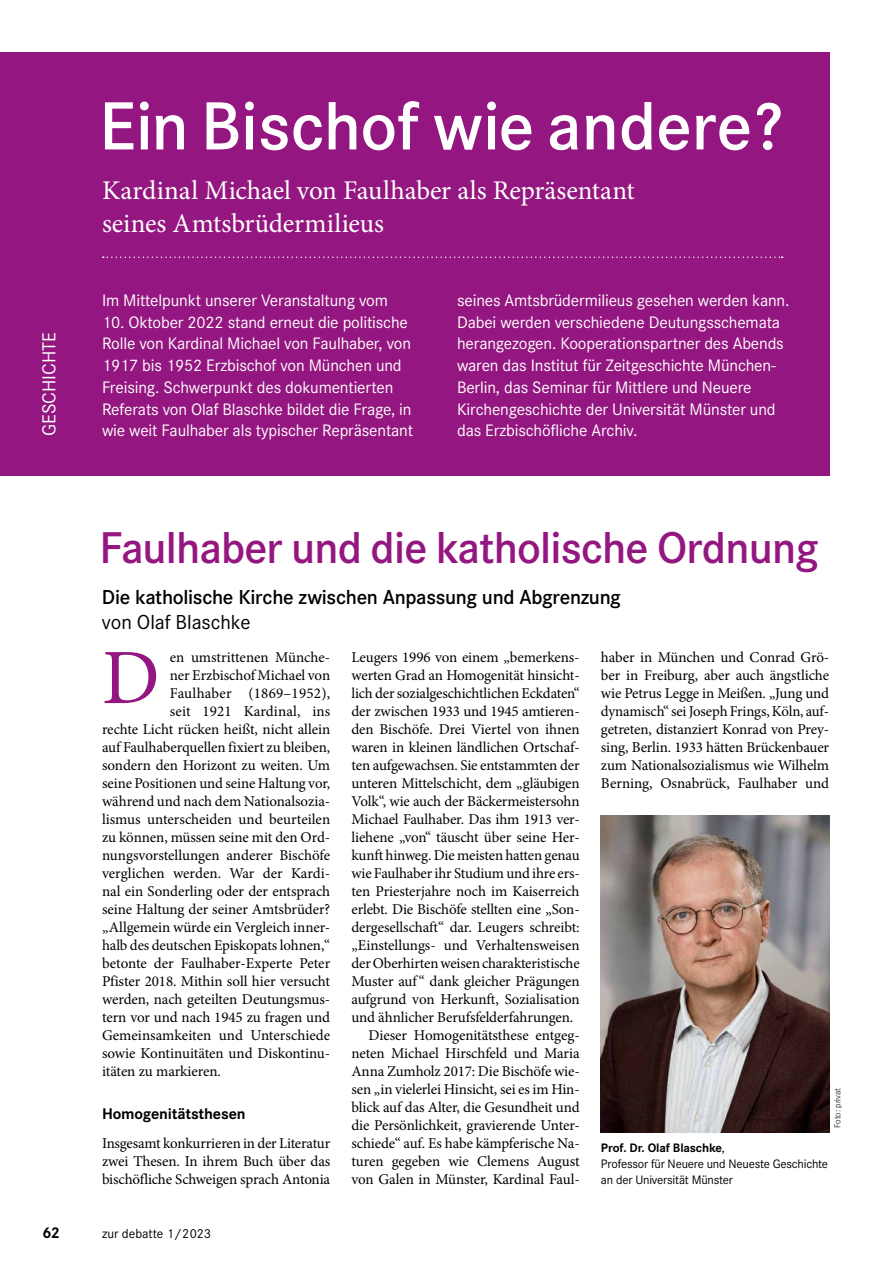
<style>
.page{position:relative;width:893px;height:1263px;background:#fff}
.page>*{position:absolute;margin:0;border:0;box-sizing:border-box;transform-origin:0 0}
.t1{font:78.45px "Minion Pro";color:#941680}
.t2{font:600 70.65px "Corporate S";color:#fff}
.t3{font:600 46.2px "Corporate S";letter-spacing:-.015em;color:#941680}
.t4{font:27px/33px "Minion Pro";letter-spacing:-.005em;color:#fff}
.t5{font:600 21px "Corporate S";letter-spacing:-.015em;color:#000}
.t6{font:21px "Corporate S";letter-spacing:-.005em;color:#000}
.t7{font:19.5px "Corporate S";color:#fff}
.t8{font:17.25px/21.8px "Corporate S";letter-spacing:-.01em;color:#fff}
.t9{font:700 16.05px "Corporate S";letter-spacing:-.01em;color:#000}
.t10{font:15px/18px "Minion Pro";letter-spacing:-.01em;color:#000;text-align:justify}
.t11{font:15px "Minion Pro";letter-spacing:.015em;color:#000}
.t12{font:15px "Minion Pro";letter-spacing:.01em;color:#000}
.t13{font:13.5px "Corporate S";color:#000}
.t14{font:12.75px/16px "Corporate S";letter-spacing:-.015em;color:#000}
.t15{font:300 9px "Corporate S";color:#000}
.s1{font-weight:700}
</style>
<div class="page">
<div style="left:0;top:53px;width:829px;height:423px;background:#941680"></div>
<svg style="left:103px;top:256px;width:680px;height:2px"></svg>
<img style="left:601px;top:816px;width:228px;height:316px">
<h2 class="t2" style="left:99px;top:101px;width:685px">Ein Bischof wie andere?</h2>
<h3 class="t7" style="left:42px;top:436px;width:106px;rotate:-90deg">GESCHICHTE</h3>
<h3 class="t4" style="left:102px;top:175px;width:534px">Kardinal Michael von Faulhaber als Repräsentant seines Amtsbrüdermilieus</h3>
<p class="t8" style="left:102px;top:291px;width:287px">Im Mittelpunkt unserer Veranstaltung vom</p>
<p class="t8" style="left:102px;top:313px;width:313px">10. Oktober 2022 stand erneut die politische Rolle von Kardinal Michael von Faulhaber, von 1917 bis 1952 Erzbischof von München und Freising. Schwerpunkt des dokumentierten Referats von Olaf Blaschke bildet die Frage, in wie weit Faulhaber als typischer Repräsentant</p>
<p class="t8" style="left:457px;top:291px;width:334px">seines Amtsbrüdermilieus gesehen werden kann.<br>Dabei werden verschiedene Deutungsschemata herangezogen. Kooperationspartner des Abends waren das Institut für Zeitgeschichte München-Berlin, das Seminar für Mittlere und Neuere Kirchengeschichte der Universität Münster und das Erzbischöfliche Archiv.</p>
<h3 class="t3" style="left:99px;top:531px;width:721px">Faulhaber und die katholische Ordnung</h3>
<h3 class="t5" style="left:102px;top:590px;width:520px">Die katholische Kirche zwischen Anpassung und Abgrenzung</h3>
<h3 class="t6" style="left:102px;top:615px;width:150px">von Olaf Blaschke</h3>
<h1 class="t1" style="left:102px;top:641px;width:59px">D</h1>
<p class="t10" style="left:170px;top:649px;width:162px">en umstrittenen Münche-</p>
<p class="t10" style="left:170px;top:667px;width:162px">ner Erzbischof Michael von</p>
<p class="t11" style="left:170px;top:686px;width:162px">Faulhaber (1869–1952),</p>
<p class="t12" style="left:170px;top:704px;width:162px">seit 1921 Kardinal, ins</p>
<p class="t10" style="left:102px;top:721px;width:230px">rechte Licht rücken heißt, nicht allein</p>
<p class="t10" style="left:102px;top:739px;width:230px">auf Faulhaberquellen fixiert zu bleiben,</p>
<p class="t10" style="left:102px;top:757px;width:230px">sondern den Horizont zu weiten. Um</p>
<p class="t10" style="left:102px;top:775px;width:230px">seine Positionen und seine Haltung vor,</p>
<p class="t10" style="left:102px;top:793px;width:230px">während und nach dem Nationalsozia-</p>
<p class="t10" style="left:102px;top:811px;width:230px">lismus unterscheiden und beurteilen</p>
<p class="t10" style="left:102px;top:829px;width:230px">zu können, müssen seine mit den Ord-</p>
<p class="t10" style="left:102px;top:847px;width:230px">nungsvorstellungen anderer Bischöfe</p>
<p class="t10" style="left:102px;top:865px;width:230px">verglichen werden. War der Kardi-</p>
<p class="t10" style="left:102px;top:883px;width:230px">nal ein Sonderling oder der entsprach</p>
<p class="t10" style="left:102px;top:901px;width:230px">seine Haltung der seiner Amtsbrüder?</p>
<p class="t10" style="left:102px;top:919px;width:230px">„Allgemein würde ein Vergleich inner-</p>
<p class="t10" style="left:102px;top:937px;width:230px">halb des deutschen Episkopats lohnen,“</p>
<p class="t10" style="left:102px;top:955px;width:230px">betonte der Faulhaber-Experte Peter</p>
<p class="t10" style="left:102px;top:973px;width:230px">Pfister 2018. Mithin soll hier versucht</p>
<p class="t10" style="left:102px;top:991px;width:230px">werden, nach geteilten Deutungsmus-</p>
<p class="t10" style="left:102px;top:1009px;width:230px">tern vor und nach 1945 zu fragen und</p>
<p class="t10" style="left:102px;top:1027px;width:230px">Gemeinsamkeiten und Unterschiede</p>
<p class="t10" style="left:102px;top:1045px;width:230px">sowie Kontinuitäten und Diskontinu-</p>
<p class="t10" style="left:102px;top:1063px;width:120px">itäten zu markieren.</p>
<p class="t9" style="left:102px;top:1108px;width:145px">Homogenitätsthesen</p>
<p class="t10" style="left:102px;top:1135px;width:230px">Insgesamt konkurrieren in der Literatur zwei Thesen. In ihrem Buch über das bischöfliche Schweigen sprach Antonia</p>
<p class="t10" style="left:351px;top:649px;width:230px">Leugers 1996 von einem „bemerkens-</p>
<p class="t10" style="left:351px;top:667px;width:230px">werten Grad an Homogenität hinsicht-</p>
<p class="t10" style="left:351px;top:685px;width:230px">lich der sozialgeschichtlichen Eckdaten“</p>
<p class="t10" style="left:351px;top:703px;width:230px">der zwischen 1933 und 1945 amtieren-</p>
<p class="t10" style="left:351px;top:721px;width:230px">den Bischöfe. Drei Viertel von ihnen</p>
<p class="t10" style="left:351px;top:739px;width:230px">waren in kleinen ländlichen Ortschaf-</p>
<p class="t10" style="left:351px;top:757px;width:230px">ten aufgewachsen. Sie entstammten der</p>
<p class="t10" style="left:351px;top:775px;width:230px">unteren Mittelschicht, dem „gläubigen</p>
<p class="t10" style="left:351px;top:793px;width:230px">Volk“, wie auch der Bäckermeistersohn</p>
<p class="t10" style="left:351px;top:811px;width:230px">Michael Faulhaber. Das ihm 1913 ver-</p>
<p class="t10" style="left:351px;top:829px;width:230px">liehene „von“ täuscht über seine Her-</p>
<p class="t10" style="left:351px;top:847px;width:230px">kunft hinweg. Die meisten hatten genau</p>
<p class="t10" style="left:351px;top:865px;width:230px">wie Faulhaber ihr Studium und ihre ers-</p>
<p class="t10" style="left:351px;top:883px;width:230px">ten Priesterjahre noch im Kaiserreich</p>
<p class="t10" style="left:351px;top:901px;width:230px">erlebt. Die Bischöfe stellten eine „Son-</p>
<p class="t10" style="left:351px;top:919px;width:230px">dergesellschaft“ dar. Leugers schreibt:</p>
<p class="t10" style="left:351px;top:937px;width:230px">„Einstellungs- und Verhaltensweisen</p>
<p class="t10" style="left:351px;top:955px;width:230px">der Oberhirten weisen charakteristische</p>
<p class="t10" style="left:351px;top:973px;width:230px">Muster auf “ dank gleicher Prägungen</p>
<p class="t10" style="left:351px;top:991px;width:230px">aufgrund von Herkunft, Sozialisation</p>
<p class="t10" style="left:351px;top:1009px;width:223px">und ähnlicher Berufsfelderfahrungen.</p>
<p class="t10" style="left:368px;top:1027px;width:213px">Dieser Homogenitätsthese entgeg-</p>
<p class="t10" style="left:351px;top:1045px;width:230px">neten Michael Hirschfeld und Maria</p>
<p class="t10" style="left:351px;top:1063px;width:230px">Anna Zumholz 2017: Die Bischöfe wie-</p>
<p class="t10" style="left:351px;top:1081px;width:230px">sen „in vielerlei Hinsicht, sei es im Hin-</p>
<p class="t10" style="left:351px;top:1099px;width:230px">blick auf das Alter, die Gesundheit und</p>
<p class="t10" style="left:351px;top:1117px;width:230px">die Persönlichkeit, gravierende Unter-</p>
<p class="t10" style="left:351px;top:1135px;width:230px">schiede“ auf. Es habe kämpferische Na-</p>
<p class="t10" style="left:351px;top:1153px;width:230px">turen gegeben wie Clemens August</p>
<p class="t10" style="left:351px;top:1171px;width:230px">von Galen in Münster, Kardinal Faul-</p>
<p class="t10" style="left:601px;top:649px;width:230px">haber in München und Conrad Grö&shy;ber in Freiburg, aber auch ängstliche wie Petrus Legge in Meißen. „Jung und dynamisch“ sei Joseph Frings, Köln, auf&shy;getreten, distanziert Konrad von Prey&shy;sing, Berlin. 1933 hätten Brückenbauer zum Nationalsozialismus wie Wilhelm Berning, Osnabrück, Faulhaber und</p>
<p class="t15" style="left:834px;top:1128px;width:41px;rotate:-90deg">Foto: privat</p>
<p class="t14" style="left:601px;top:1141px;width:229px"><span class="s1">Prof. Dr. Olaf Blaschke</span>,<br>Professor für Neuere und Neueste Geschichte an der Universität Münster</p>
<p class="t9" style="left:43px;top:1227px;width:19px">62</p>
<p class="t13" style="left:102px;top:1229px;width:110px">zur debatte 1/2023</p>
</div>
